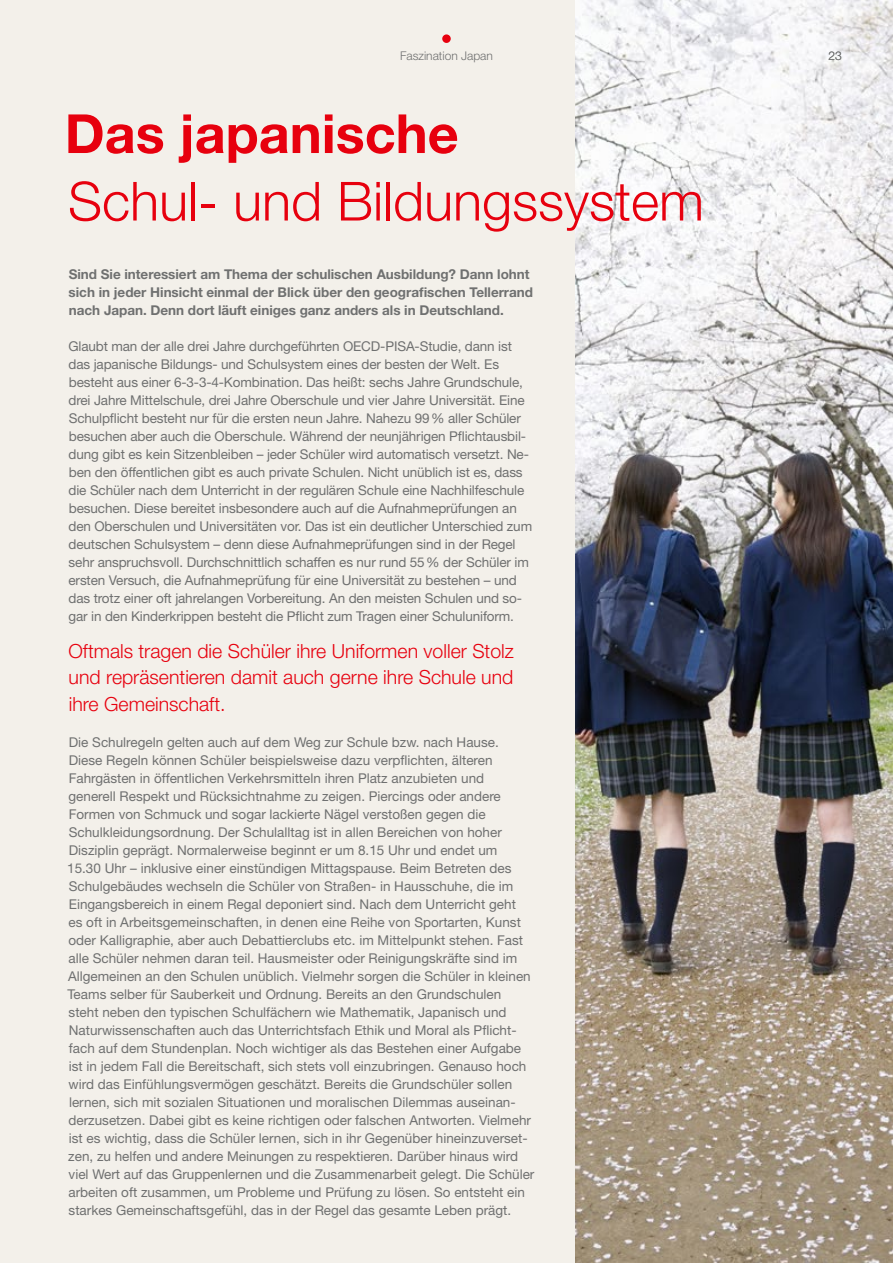
<style>
.page{position:relative;width:893px;height:1263px;background:#fff}
.page>*{position:absolute;margin:0;border:0;box-sizing:border-box;transform-origin:0 0}
.t1{font:300 54px "Helvetica Neue LT Pro";color:#e7000e}
.t2{font:700 54px "Helvetica Neue LT Pro";color:#e7000e}
.t3{font:300 19.5px/26.7px "Helvetica Neue LT Pro";color:#e7000e;text-align:justify}
.t4{font:13.5px/18px "Helvetica Neue LT Pro";color:#6f7070}
.t5{font:700 13.5px/18px "Helvetica Neue LT Pro";color:#6f7070}
.t6{font:300 12px "Helvetica Neue LT Pro";color:#6f7070}
</style>
<div class="page">
<div style="left:1px;top:0;width:892px;height:1263px;background:#f3f0ea"></div>
<img style="left:575px;top:0;width:318px;height:1263px">
<div style="left:442px;top:34px;width:9px;height:9px;background:#e7000e;border-radius:50%"></div>
<p class="t6" style="left:400px;top:49px;width:94px">Faszination Japan</p>
<p class="t6" style="left:829px;top:49px;width:15px">23</p>
<h1 class="t2" style="left:65px;top:100px;width:395px">Das japanische</h1>
<h1 class="t1" style="left:68px;top:168px;width:637px">Schul- und Bildungssystem</h1>
<p class="t5" style="left:69px;top:265px;width:466px">Sind Sie interessiert am Thema der schulischen Ausbildung? Dann lohnt sich in jeder Hinsicht einmal der Blick über den geografischen Tellerrand nach Japan. Denn dort läuft einiges ganz anders als in Deutschland.</p>
<p class="t4" style="left:68px;top:337px;width:465px">Glaubt man der alle drei Jahre durchgeführten OECD-PISA-Studie, dann ist das japanische Bildungs- und Schulsystem eines der besten der Welt. Es besteht aus einer 6-3-3-4-Kombination. Das heißt: sechs Jahre Grundschule, drei Jahre Mittelschule, drei Jahre Oberschule und vier Jahre Universität. Eine Schulpflicht besteht nur für die ersten neun Jahre. Nahezu 99% aller Schüler besuchen aber auch die Oberschule. Während der neunjährigen Pflichtausbil&shy;dung gibt es kein Sitzenbleiben – jeder Schüler wird automatisch versetzt. Ne&shy;ben den öffentlichen gibt es auch private Schulen. Nicht unüblich ist es, dass die Schüler nach dem Unterricht in der regulären Schule eine Nachhilfeschule besuchen. Diese bereitet insbesondere auch auf die Aufnahmeprüfungen an den Oberschulen und Universitäten vor. Das ist ein deutlicher Unterschied zum deutschen Schulsystem – denn diese Aufnahmeprüfungen sind in der Regel sehr anspruchsvoll. Durchschnittlich schaffen es nur rund 55% der Schüler im ersten Versuch, die Aufnahmeprüfung für eine Universität zu bestehen – und das trotz einer oft jahrelangen Vorbereitung. An den meisten Schulen und so&shy;gar in den Kinderkrippen besteht die Pflicht zum Tragen einer Schuluniform.</p>
<h2 class="t3" style="left:68px;top:637px;width:447px">Oftmals tragen die Schüler ihre Uniformen voller Stolz und repräsentieren damit auch gerne ihre Schule und ihre Gemeinschaft.</h2>
<p class="t4" style="left:67px;top:733px;width:469px">Die Schulregeln gelten auch auf dem Weg zur Schule bzw. nach Hause.<br>Diese Regeln können Schüler beispielsweise dazu verpflichten, älteren Fahrgästen in öffentlichen Verkehrsmitteln ihren Platz anzubieten und<br>generell Respekt und Rücksichtnahme zu zeigen. Piercings oder andere Formen von Schmuck und sogar lackierte Nägel verstoßen gegen die Schulkleidungsordnung. Der Schulalltag ist in allen Bereichen von hoher Disziplin geprägt. Normalerweise beginnt er um 8.15 Uhr und endet um<br>15.30 Uhr – inklusive einer einstündigen Mittagspause. Beim Betreten des Schulgebäudes wechseln die Schüler von Straßen- in Hausschuhe, die im Eingangsbereich in einem Regal deponiert sind. Nach dem Unterricht geht<br>es oft in Arbeitsgemeinschaften, in denen eine Reihe von Sportarten, Kunst oder Kalligraphie, aber auch Debattierclubs etc. im Mittelpunkt stehen. Fast alle Schüler nehmen daran teil. Hausmeister oder Reinigungskräfte sind im Allgemeinen an den Schulen unüblich. Vielmehr sorgen die Schüler in kleinen Teams selber für Sauberkeit und Ordnung. Bereits an den Grundschulen steht neben den typischen Schulfächern wie Mathematik, Japanisch und Naturwissenschaften auch das Unterrichtsfach Ethik und Moral als Pflicht&shy;fach auf dem Stundenplan. Noch wichtiger als das Bestehen einer Aufgabe ist in jedem Fall die Bereitschaft, sich stets voll einzubringen. Genauso hoch wird das Einfühlungsvermögen geschätzt. Bereits die Grundschüler sollen lernen, sich mit sozialen Situationen und moralischen Dilemmas auseinan&shy;derzusetzen. Dabei gibt es keine richtigen oder falschen Antworten. Vielmehr ist es wichtig, dass die Schüler lernen, sich in ihr Gegenüber hineinzuverset&shy;zen, zu helfen und andere Meinungen zu respektieren. Darüber hinaus wird viel Wert auf das Gruppenlernen und die Zusammenarbeit gelegt. Die Schüler arbeiten oft zusammen, um Probleme und Prüfung zu lösen. So entsteht ein starkes Gemeinschaftsgefühl, das in der Regel das gesamte Leben prägt.</p>
</div>
